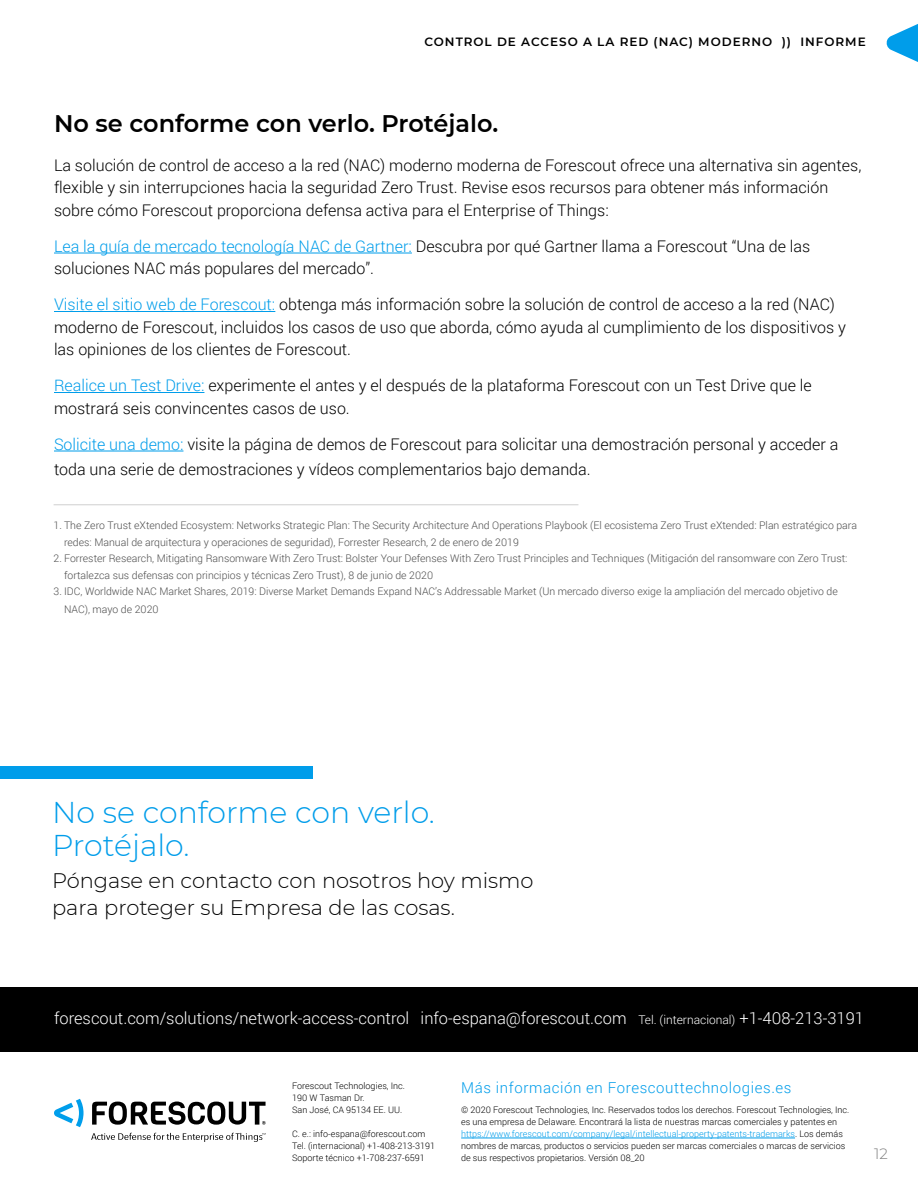
<style>
.page{position:relative;width:918px;height:1188px;background:#fff}
.page>*{position:absolute;margin:0;border:0;box-sizing:border-box;transform-origin:0 0}
.CTA_headline_See_it{font:300 30px/33px "Montserrat";color:#009dea}
.subhead{font:600 24px "Montserrat";color:#000}
.CTA_contact_us{font:300 21px/27px "Montserrat";color:#000}
.t1{font:300 16.5px "Roboto";color:#fff}
.body_copy{font:300 16.05px/22.5px "Roboto";color:#000}
.t2{font:300 15px "Roboto";letter-spacing:.04em;color:#009dea}
.t3{font:300 15px "Montserrat";color:#808080}
.white_paper_name_hea{font:600 12px "Montserrat";letter-spacing:.08em;color:#000}
.t4{font:300 12px "Roboto";color:#fff}
.footnotes{font:300 10.5px/16.5px "Roboto";color:#4d4d4d}
.boilerplate{font:300 9px/12px "Roboto";color:#000}
.contact{font:300 9px/12px "Roboto";color:#000}
.s1{color:#009dea}
.s2{font-size:16.5px}
</style>
<div class="page">
<svg style="left:886px;top:24px;width:32px;height:38px"></svg>
<div style="left:0;top:766px;width:312px;height:13px;background:#009dea"></div>
<div style="left:0;top:987px;width:918px;height:65px;background:#000"></div>
<hr style="left:54px;top:253px;width:358px;height:1px;background:#009dea">
<hr style="left:54px;top:311px;width:221px;height:1px;background:#009dea">
<hr style="left:54px;top:392px;width:150px;height:1px;background:#009dea">
<hr style="left:54px;top:451px;width:129px;height:1px;background:#009dea">
<hr style="left:54px;top:504px;width:524px;height:1px;background:#000">
<hr style="left:461px;top:1138px;width:334px;height:1px;background:#009dea">
<svg style="left:54px;top:1099px;width:30px;height:28px"></svg>
<svg style="left:92px;top:1102px;width:174px;height:23px"></svg>
<svg style="left:91px;top:1133px;width:175px;height:9px"></svg>
<p class="white_paper_name_hea" style="left:424px;top:34px;width:443px">CONTROL DE ACCESO A LA RED (NAC) MODERNO )) INFORME</p>
<p class="subhead" style="left:54px;top:107px;width:446px">No se conforme con verlo. Protéjalo.</p>
<p class="body_copy" style="left:54px;top:153px;width:809px">La solución de control de acceso a la red (NAC) moderno moderna de Forescout ofrece una alternativa sin agentes, flexible y sin interrupciones hacia la seguridad Zero Trust. Revise esos recursos para obtener más información sobre cómo Forescout proporciona defensa activa para el Enterprise of Things:</p>
<p class="body_copy" style="left:54px;top:234px;width:758px"><span class="s1">Lea la guía de mercado tecnología NAC de Gartner:</span> Descubra por qué Gartner llama a Forescout “Una de las soluciones NAC más populares del mercado”.</p>
<p class="body_copy" style="left:54px;top:293px;width:794px"><span class="s1">Visite el sitio web de Forescout:</span> obtenga más información sobre la solución de control de acceso a la red (NAC) moderno de Forescout, incluidos los casos de uso que aborda, cómo ayuda al cumplimiento de los dispositivos y las opiniones de los clientes de Forescout.</p>
<p class="body_copy" style="left:54px;top:374px;width:759px"><span class="s1">Realice un Test Drive:</span> experimente el antes y el después de la plataforma Forescout con un Test Drive que le mostrará seis convincentes casos de uso.</p>
<p class="body_copy" style="left:54px;top:431px;width:786px;line-height:25.5px"><span class="s1">Solicite una demo:</span> visite la página de demos de Forescout para solicitar una demostración personal y acceder a toda una serie de demostraciones y vídeos complementarios bajo demanda.</p>
<p class="footnotes" style="left:64px;top:517px;width:795px;text-indent:-10px">1. The Zero Trust eXtended Ecosystem: Networks Strategic Plan: The Security Architecture And Operations Playbook (El ecosistema Zero Trust eXtended: Plan estratégico para redes: Manual de arquitectura y operaciones de seguridad), Forrester Research, 2 de enero de 2019</p>
<p class="footnotes" style="left:64px;top:550px;width:785px;text-indent:-10px">2. Forrester Research, Mitigating Ransomware With Zero Trust: Bolster Your Defenses With Zero Trust Principles and Techniques (Mitigación del ransomware con Zero Trust: fortalezca sus defensas con principios y técnicas Zero Trust), 8 de junio de 2020</p>
<p class="footnotes" style="left:64px;top:582px;width:775px;line-height:18px;text-indent:-10px">3. IDC, Worldwide NAC Market Shares, 2019: Diverse Market Demands Expand NAC’s Addressable Market (Un mercado diverso exige la ampliación del mercado objetivo de<br>NAC), mayo de 2020</p>
<p class="CTA_headline_See_it" style="left:52px;top:795px;width:384px">No se conforme con verlo.<br>Protéjalo.</p>
<p class="CTA_contact_us" style="left:52px;top:867px;width:483px">Póngase en contacto con nosotros hoy mismo para proteger su Empresa de las cosas.</p>
<p class="t1" style="left:54px;top:1007px;width:357px">forescout.com/solutions/network-access-control</p>
<p class="t1" style="left:421px;top:1007px;width:208px">info-espana@forescout.com</p>
<p class="t4" style="left:638px;top:1012px;width:227px">Tel. (internacional) <span class="s2">+1-408-213-3191</span></p>
<p class="contact" style="left:292px;top:1079px;width:114px">Forescout Technologies, Inc.<br>190 W Tasman Dr.<br>San José, CA 95134 EE. UU.</p>
<p class="contact" style="left:292px;top:1127px;width:144px">C. e.: info-espana@forescout.com<br>Tel. (internacional) +1-408-213-3191<br>Soporte técnico +1-708-237-6591</p>
<p class="t2" style="left:461px;top:1077px;width:332px">Más información en Forescouttechnologies.es</p>
<p class="boilerplate" style="left:461px;top:1104px;width:390px">© 2020 Forescout Technologies, Inc. Reservados todos los derechos. Forescout Technologies, Inc. es una empresa de Delaware. Encontrará la lista de nuestras marcas comerciales y patentes en <span class="s1">https://www.forescout.com/company/legal/intellectual-property-patents-trademarks</span>. Los demás nombres de marcas, productos o servicios pueden ser marcas comerciales o marcas de servicios de sus respectivos propietarios. Versión 08_20</p>
<p class="t3" style="left:874px;top:1144px;width:15px">12</p>
</div>
